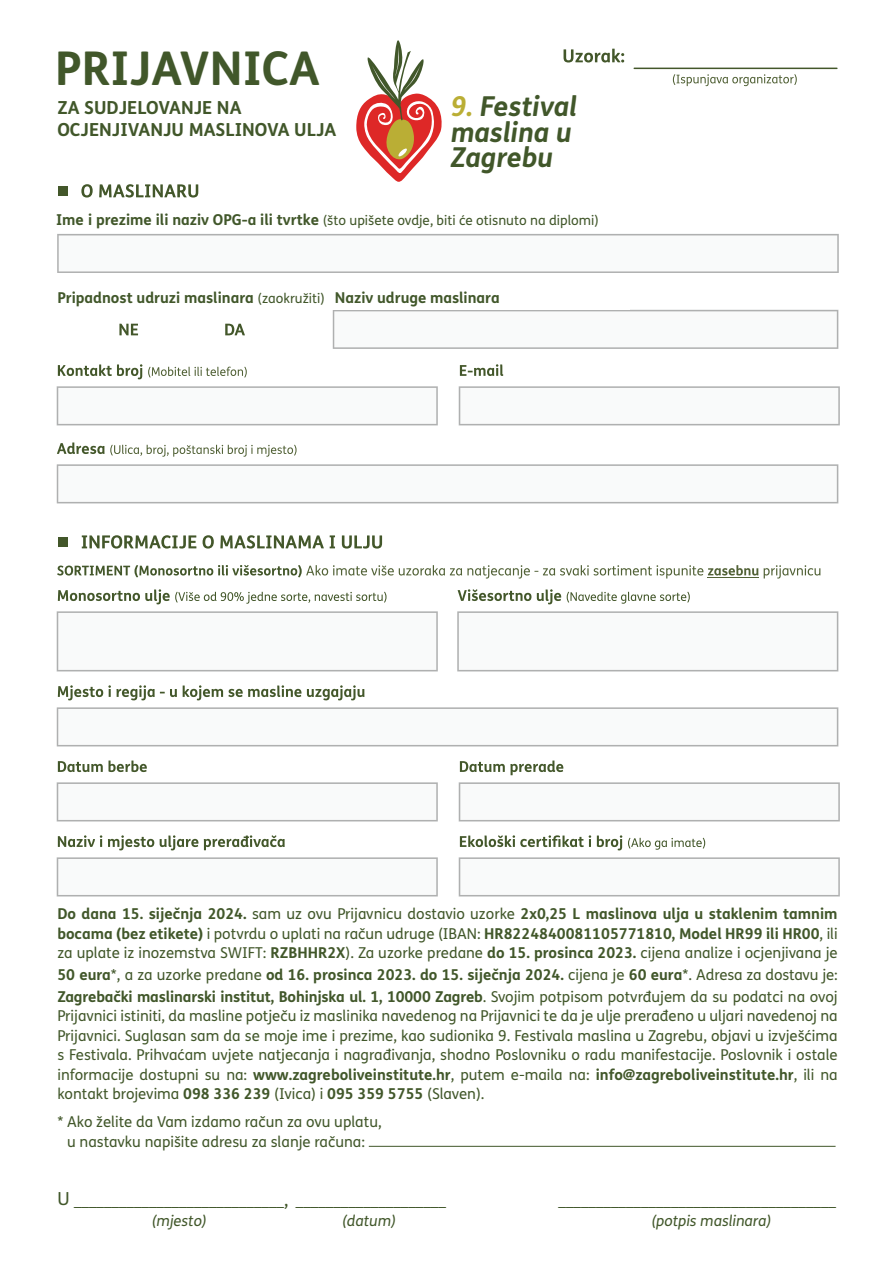
<style>
.page{position:relative;width:893px;height:1263px;background:#fff}
.page>*{position:absolute;margin:0;border:0;box-sizing:border-box;transform-origin:0 0}
.t1{font:700 46.5px "FS Me";color:#41572a}
.t2{font:italic 700 27.45px/25.5px "FS Me";color:#41572a}
.t3{font:700 18px/21.6px "FS Me";color:#41572a}
.t4{font:15px/19.5px "FS Me";color:#41572a;text-align:justify}
.t5{font:700 15px/19.5px "FS Me";color:#41572a;text-align:justify}
.t6{font:italic 15px "FS Me";color:#41572a}
.t7{font:13.5px "FS Me";color:#41572a}
.s1{color:#baae35}
.s2{font-weight:700;font-size:15px}
.s3{font-weight:400;font-size:13.5px}
.s4{font-weight:400}
.s5{font-weight:700}
.s6{font-size:18px}
</style>
<div class="page">
<svg style="left:460px;top:760px;width:103px;height:15px"></svg>
<svg style="left:460px;top:835px;width:245px;height:15px"></svg>
<svg style="left:81px;top:184px;width:117px;height:14px"></svg>
<svg style="left:82px;top:535px;width:300px;height:14px"></svg>
<svg style="left:58px;top:685px;width:306px;height:15px"></svg>
<svg style="left:459px;top:782px;width:381px;height:39px"></svg>
<svg style="left:58px;top:760px;width:89px;height:12px"></svg>
<svg style="left:459px;top:857px;width:381px;height:39px"></svg>
<svg style="left:57px;top:782px;width:381px;height:39px"></svg>
<svg style="left:58px;top:835px;width:227px;height:15px"></svg>
<svg style="left:57px;top:857px;width:381px;height:39px"></svg>
<svg style="left:460px;top:364px;width:43px;height:12px"></svg>
<svg style="left:57px;top:442px;width:240px;height:15px"></svg>
<svg style="left:459px;top:386px;width:381px;height:39px"></svg>
<svg style="left:58px;top:364px;width:84px;height:15px"></svg>
<svg style="left:148px;top:367px;width:99px;height:11px"></svg>
<svg style="left:57px;top:386px;width:381px;height:39px"></svg>
<svg style="left:57px;top:464px;width:781px;height:39px"></svg>
<svg style="left:57px;top:707px;width:781px;height:39px"></svg>
<svg style="left:563px;top:49px;width:61px;height:14px"></svg>
<svg style="left:634px;top:68px;width:204px;height:18px"></svg>
<div style="left:58px;top:187px;width:9px;height:9px;background:#43572a"></div>
<div style="left:58px;top:538px;width:9px;height:9px;background:#43572a"></div>
<svg style="left:225px;top:324px;width:20px;height:11px"></svg>
<svg style="left:119px;top:324px;width:19px;height:11px"></svg>
<svg style="left:333px;top:310px;width:505px;height:39px"></svg>
<svg style="left:58px;top:589px;width:328px;height:15px"></svg>
<svg style="left:458px;top:589px;width:232px;height:15px"></svg>
<svg style="left:57px;top:611px;width:381px;height:60px"></svg>
<svg style="left:457px;top:611px;width:381px;height:60px"></svg>
<svg style="left:57px;top:565px;width:763px;height:13px"></svg>
<hr style="left:707px;top:577px;width:52px;height:1px;background:#526237">
<svg style="left:57px;top:234px;width:782px;height:39px"></svg>
<hr style="left:369px;top:1146px;width:467px;height:1px;background:#41572a">
<svg style="left:356px;top:40px;width:86px;height:142px"></svg>
<h1 class="t1" style="left:55px;top:32px;width:266px">PRIJAVNICA</h1>
<p class="t3" style="left:57px;top:96px;width:280px">ZA SUDJELOVANJE NA<br>OCJENJIVANJU MASLINOVA ULJA</p>
<h2 class="t2" style="left:451px;top:92px;width:128px"><span class="s1">9.</span> Festival maslina u<br>Zagrebu</h2>
<p class="t7" style="left:56px;top:211px;width:544px"><span class="s2">Ime i prezime ili naziv OPG-a ili tvrtke</span> (što upišete ovdje, biti će otisnuto na diplomi)</p>
<p class="t5" style="left:57px;top:287px;width:444px">Pripadnost udruzi maslinara <span class="s3">(zaokružiti)</span> Naziv udruge maslinara</p>
<p class="t5" style="left:57px;top:903px;width:782px">Do dana 15. siječnja 2024. <span class="s4">sam uz ovu Prijavnicu dostavio uzorke</span> 2x0,25 L maslinova ulja u staklenim tamnim bocama (bez etikete) <span class="s4">i potvrdu o uplati na račun udruge (IBAN:</span> HR8224840081105771810, Model HR99 ili HR00<span class="s4">, ili za uplate iz inozemstva SWIFT:</span> RZBHHR2X<span class="s4">). Za uzorke predane</span> do 15. prosinca 2023. <span class="s4">cijena analize i ocjenjivana je</span></p>
<p class="t5" style="left:57px;top:963px;width:782px;line-height:21.8px">50 eura<span class="s4">*, a za uzorke predane</span> od 16. prosinca 2023. do 15. siječnja 2024. <span class="s4">cijena je</span> 60 eura<span class="s4">*. Adresa za dostavu je:<br></span>Zagrebački maslinarski institut, Bohinjska ul. 1, 10000 Zagreb<span class="s4">. Svojim potpisom potvrđujem da su podatci na ovoj</span></p>
<p class="t4" style="left:57px;top:1006px;width:782px">Prijavnici istiniti, da masline potječu iz maslinika navedenog na Prijavnici te da je ulje prerađeno u uljari navedenoj na Prijavnici. Suglasan sam da se moje ime i prezime, kao sudionika 9. Festivala maslina u Zagrebu, objavi u izvješćima s Festivala. Prihvaćam uvjete natjecanja i nagrađivanja, shodno Poslovniku o radu manifestacije. Poslovnik i ostale informacije dostupni su na: <span class="s5">www.zagreboliveinstitute.hr</span>, putem e-maila na: <span class="s5">info@zagreboliveinstitute.hr</span>, ili na kontakt brojevima <span class="s5">098 336 239</span> (Ivica) i <span class="s5">095 359 5755</span> (Slaven).</p>
<p class="t4" style="left:57px;top:1112px;width:326px;text-align:center">* Ako želite da Vam izdamo račun za ovu uplatu, u nastavku napišite adresu za slanje računa:</p>
<p class="t4" style="left:57px;top:1189px;width:390px"><span class="s6">U</span> ____________________________<span class="s6">,</span> ____________________</p>
<p class="t4" style="left:559px;top:1189px;width:279px">_____________________________________</p>
<p class="t6" style="left:152px;top:1210px;width:56px">(mjesto)</p>
<p class="t6" style="left:342px;top:1210px;width:55px">(datum)</p>
<p class="t6" style="left:651px;top:1210px;width:121px">(potpis maslinara)</p>
</div>
